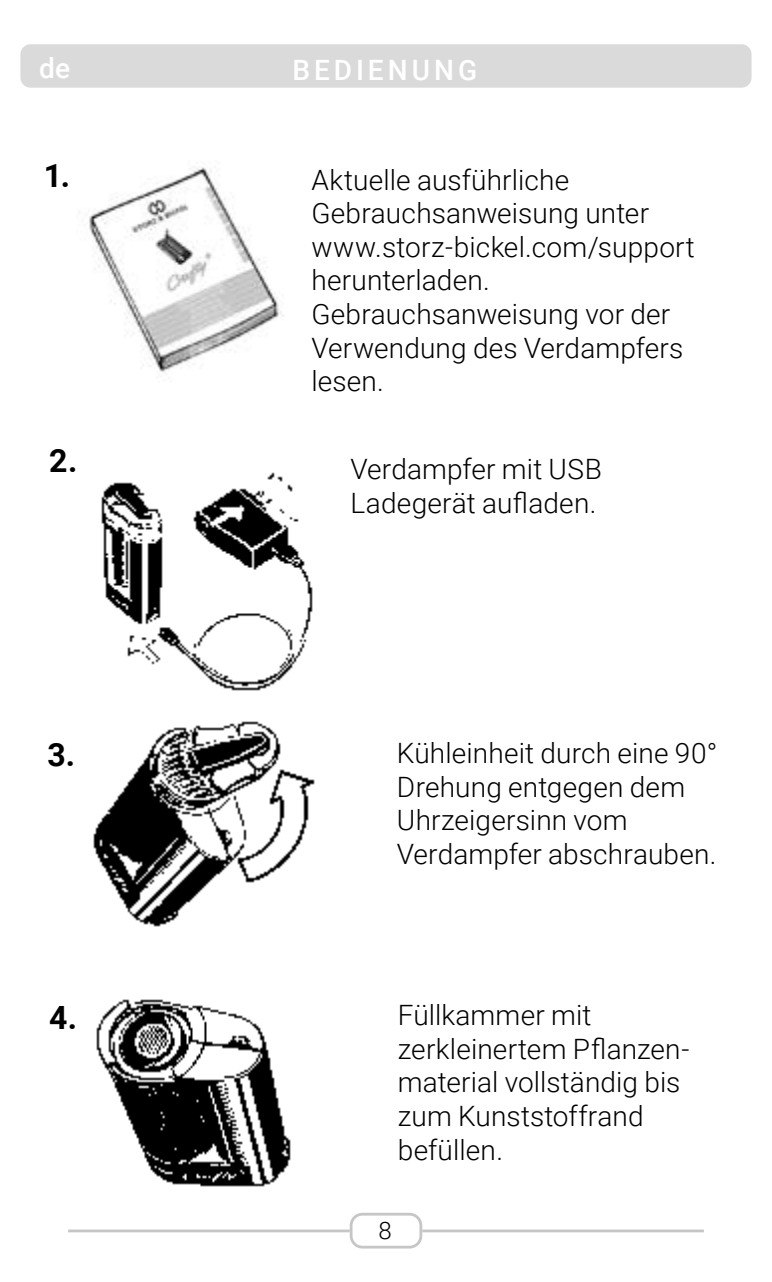
<style>
.page{position:relative;width:772px;height:1282px;background:#fff}
.page>*{position:absolute;margin:0;border:0;box-sizing:border-box;transform-origin:0 0}
.t1{font:700 32px "Roboto";color:#000}
.t2{font:300 28px/33.6px "Roboto";letter-spacing:.005em;color:#000}
.t3{font:500 28px "Roboto";letter-spacing:.14em;color:#fff}
.t4{font:300 24px "Roboto";color:#000}
</style>
<div class="page">
<div style="left:349px;top:1212px;width:73px;height:36px;border:3px solid #c6c6c6;border-radius:11px"></div>
<hr style="left:68px;top:1229px;width:281px;height:3px;background:#c6c6c6">
<hr style="left:422px;top:1229px;width:281px;height:3px;background:#c6c6c6">
<div style="left:20px;top:44px;width:731px;height:44px;background:#dadada;border-radius:10px"></div>
<img style="left:93px;top:721px;width:222px;height:206px">
<img style="left:96px;top:999px;width:195px;height:188px">
<img style="left:89px;top:167px;width:195px;height:205px">
<img style="left:101px;top:472px;width:212px;height:219px">
<p class="t3" style="left:39px;top:49px;width:32px">de</p>
<p class="t1" style="left:44px;top:153px;width:28px">1.</p>
<p class="t3" style="left:292px;top:51px;width:186px">BEDIENUNG</p>
<p class="t2" style="left:311px;top:162px;width:384px">Aktuelle ausführliche<br>Gebrauchsanweisung unter www.storz-bickel.com/support herunterladen.<br>Gebrauchsanweisung vor der<br>Verwendung des Verdampfers lesen.</p>
<p class="t1" style="left:49px;top:438px;width:30px">2.</p>
<p class="t2" style="left:350px;top:451px;width:252px">Verdampfer mit USB<br>Ladegerät aufladen.</p>
<p class="t1" style="left:47px;top:732px;width:29px">3.</p>
<p class="t2" style="left:396px;top:735px;width:322px">Kühleinheit durch eine 90°<br>Drehung entgegen dem<br>Uhrzeigersinn vom<br>Verdampfer abschrauben.</p>
<p class="t1" style="left:49px;top:995px;width:29px">4.</p>
<p class="t2" style="left:397px;top:997px;width:293px">Füllkammer mit zerkleinertem Pflanzen&shy;material vollständig bis zum Kunststoffrand befüllen.</p>
<p class="t4" style="left:378px;top:1213px;width:15px">8</p>
</div>
